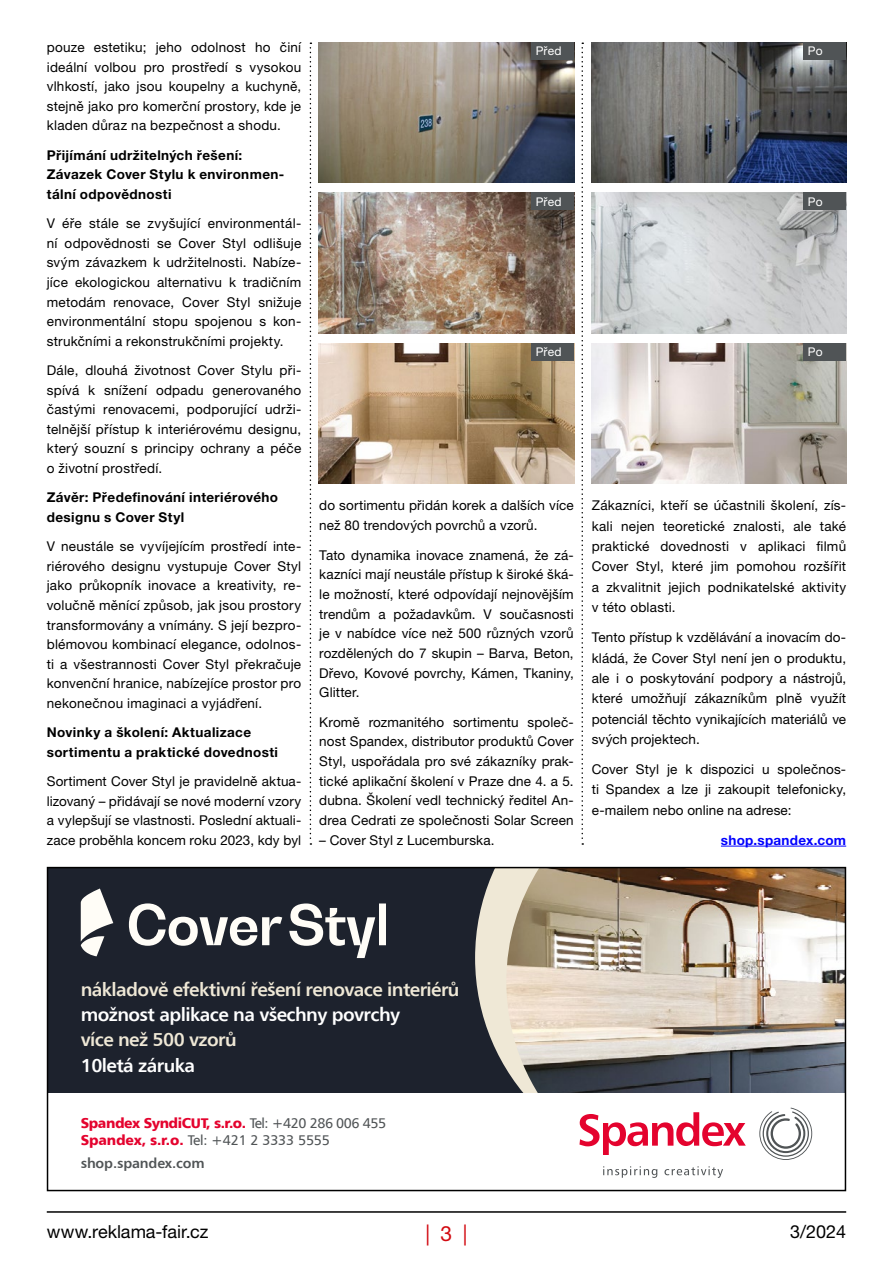
<style>
.page{position:relative;width:893px;height:1263px;background:#fff}
.page>*{position:absolute;margin:0;border:0;box-sizing:border-box;transform-origin:0 0}
.t1{font:21px "Helvetica Neue LT Pro";color:#d20a11}
.t2{font:18.75px "Humanist 777 AT Bold B";letter-spacing:-.03em;color:#efe8d6}
.t3{font:18.75px "Humanist 777 AT Bold B";letter-spacing:-.03em;color:#fff}
.t4{font:18px "Helvetica Neue LT Pro";color:#000}
.t5{font:14.1px "Humanist 777 AT Black B";letter-spacing:-.03em;color:#e4032e}
.t6{font:14.1px "Humanist 777 AT Roman B";letter-spacing:-.01em;color:#505456}
.t7{font:14.1px "Humanist 777 AT Bold B";letter-spacing:-.01em;color:#505456}
.t8{font:13.5px/19.6px "Helvetica Neue LT Pro";letter-spacing:.01em;color:#000;text-align:justify}
.t9{font:700 13.5px/19.6px "Helvetica Neue LT Pro";letter-spacing:.03em;color:#000}
.t10{font:700 13.5px "Helvetica Neue LT Pro";letter-spacing:.02em;color:#00f}
.t11{font:12px "Helvetica Neue LT Pro";letter-spacing:.01em;color:#fff}
.s1{font-family:"Humanist 777 AT Roman B";color:#505456}
.s2{font-family:"Humanist 777 AT Black B";color:#e4032e}
</style>
<div class="page">
<hr style="left:47px;top:1211px;width:799px;height:2px;background:#000">
<hr style="left:721px;top:846px;width:125px;height:1px;background:#00f">
<svg style="left:310px;top:43px;width:1px;height:802px"></svg>
<svg style="left:581px;top:43px;width:2px;height:802px"></svg>
<div style="left:48px;top:867px;width:797px;height:226px;background:#1d222d"></div>
<svg style="left:475px;top:869px;width:31px;height:200px;fill:#efe8d6"></svg>
<img style="left:506px;top:869px;width:338px;height:224px">
<svg style="left:603px;top:1166px;width:54px;height:12px"></svg>
<svg style="left:664px;top:1166px;width:59px;height:12px"></svg>
<svg style="left:759px;top:1108px;width:53px;height:52px"></svg>
<svg style="left:579px;top:1112px;width:167px;height:43px"></svg>
<svg style="left:81px;top:888px;width:305px;height:70px"></svg>
<img style="left:319px;top:43px;width:255px;height:140px">
<img style="left:591px;top:43px;width:255px;height:140px">
<div style="left:531px;top:43px;width:43px;height:17px;background:#505456"></div>
<div style="left:804px;top:43px;width:42px;height:17px;background:#505456"></div>
<img style="left:319px;top:193px;width:255px;height:140px">
<img style="left:591px;top:193px;width:255px;height:140px">
<div style="left:531px;top:193px;width:43px;height:17px;background:#505456"></div>
<div style="left:804px;top:193px;width:42px;height:17px;background:#505456"></div>
<img style="left:319px;top:343px;width:255px;height:141px">
<img style="left:591px;top:343px;width:255px;height:141px">
<div style="left:531px;top:343px;width:43px;height:18px;background:#505456"></div>
<div style="left:804px;top:343px;width:42px;height:18px;background:#505456"></div>
<p class="t8" style="left:47px;top:37px;width:256px">pouze estetiku; jeho odolnost ho činí ideální volbou pro prostředí s vysokou vlhkostí, jako jsou koupelny a kuchyně, stejně jako pro komerční prostory, kde je kladen důraz na bezpečnost a shodu.</p>
<p class="t9" style="left:47px;top:145px;width:239px">Přijímání udržitelných řešení:<br>Závazek Cover Stylu k environmen&shy;tální odpovědnosti</p>
<p class="t8" style="left:47px;top:214px;width:256px">V éře stále se zvyšující environmentál&shy;ní odpovědnosti se Cover Styl odlišuje svým závazkem k udržitelnosti. Nabíze&shy;jíce ekologickou alternativu k tradičním metodám renovace, Cover Styl snižuje environmentální stopu spojenou s kon&shy;strukčními a rekonstrukčními projekty.</p>
<p class="t8" style="left:47px;top:360px;width:256px">Dále, dlouhá životnost Cover Stylu při&shy;spívá k snížení odpadu generovaného častými renovacemi, podporující udrži&shy;telnější přístup k interiérovému designu, který souzní s principy ochrany a péče o životní prostředí.</p>
<p class="t9" style="left:47px;top:487px;width:233px">Závěr: Předefinování interiérového designu s Cover Styl</p>
<p class="t8" style="left:47px;top:536px;width:256px">V neustále se vyvíjejícím prostředí inte&shy;riérového designu vystupuje Cover Styl jako průkopník inovace a kreativity, re&shy;volučně měnící způsob, jak jsou prostory transformovány a vnímány. S její bezpro&shy;blémovou kombinací elegance, odolnos&shy;ti a všestrannosti Cover Styl překračuje konvenční hranice, nabízejíce prostor pro nekonečnou imaginaci a vyjádření.</p>
<p class="t9" style="left:47px;top:722px;width:233px">Novinky a školení: Aktualizace sortimentu a praktické dovednosti</p>
<p class="t8" style="left:47px;top:771px;width:256px">Sortiment Cover Styl je pravidelně aktua&shy;lizovaný – přidávají se nové moderní vzory a vylepšují se vlastnosti. Poslední aktuali&shy;zace proběhla koncem roku 2023, kdy byl</p>
<p class="t11" style="left:536px;top:44px;width:27px">Před</p>
<p class="t11" style="left:808px;top:44px;width:16px">Po</p>
<p class="t11" style="left:536px;top:194px;width:27px">Před</p>
<p class="t11" style="left:808px;top:194px;width:16px">Po</p>
<p class="t11" style="left:536px;top:345px;width:27px">Před</p>
<p class="t11" style="left:808px;top:345px;width:16px">Po</p>
<p class="t8" style="left:319px;top:496px;width:256px">do sortimentu přidán korek a dalších více než 80 trendových povrchů a vzorů.</p>
<p class="t8" style="left:319px;top:545px;width:256px">Tato dynamika inovace znamená, že zá&shy;kazníci mají neustále přístup k široké šká&shy;le možností, které odpovídají nejnovějším trendům a požadavkům. V současnosti je v nabídce více než 500 různých vzorů rozdělených do 7 skupin – Barva, Beton, Dřevo, Kovové povrchy, Kámen, Tkaniny, Glitter.</p>
<p class="t8" style="left:319px;top:712px;width:256px">Kromě rozmanitého sortimentu společ&shy;nost Spandex, distributor produktů Cover Styl, uspořádala pro své zákazníky prak&shy;tické aplikační školení v Praze dne 4. a 5. dubna. Školení vedl technický ředitel An&shy;drea Cedrati ze společnosti Solar Screen</p>
<p class="t8" style="left:319px;top:830px;width:177px">– Cover Styl z Lucemburska.</p>
<p class="t8" style="left:592px;top:495px;width:256px;line-height:20.4px">Zákazníci, kteří se účastnili školení, zís&shy;kali nejen teoretické znalosti, ale také praktické dovednosti v aplikaci filmů Cover Styl, které jim pomohou rozšířit a zkvalitnit jejich podnikatelské aktivity v této oblasti.</p>
<p class="t8" style="left:592px;top:627px;width:256px;line-height:20.4px">Tento přístup k vzdělávání a inovacím do&shy;kládá, že Cover Styl není jen o produktu, ale i o poskytování podpory a nástrojů, které umožňují zákazníkům plně využít potenciál těchto vynikajících materiálů ve svých projektech.</p>
<p class="t8" style="left:592px;top:759px;width:256px;line-height:20.4px">Cover Styl je k dispozici u společnos&shy;ti Spandex a lze ji zakoupit telefonicky, e-mailem nebo online na adrese:</p>
<p class="t10" style="left:721px;top:831px;width:127px">shop.spandex.com</p>
<h2 class="t2" style="left:81px;top:977px;width:380px">nákladově efektivní řešení renovace interiérů</h2>
<h2 class="t3" style="left:81px;top:1003px;width:321px">možnost aplikace na všechny povrchy</h2>
<h2 class="t2" style="left:81px;top:1028px;width:157px">více než 500 vzorů</h2>
<h2 class="t3" style="left:81px;top:1053px;width:116px">10letá záruka</h2>
<p class="t5" style="left:81px;top:1114px;width:307px">Spandex SyndiCUT, s.r.o. <span class="s1">Tel: +420 286 006 455</span></p>
<p class="t6" style="left:81px;top:1131px;width:251px"><span class="s2">Spandex, s.r.o.</span> Tel: +421 2 3333 5555</p>
<p class="t7" style="left:81px;top:1154px;width:125px">shop.spandex.com</p>
<h3 class="t4" style="left:47px;top:1221px;width:163px">www.reklama-fair.cz</h3>
<h1 class="t1" style="left:425px;top:1220px;width:43px">| 3 |</h1>
<h3 class="t4" style="left:790px;top:1221px;width:58px">3/2024</h3>
</div>
